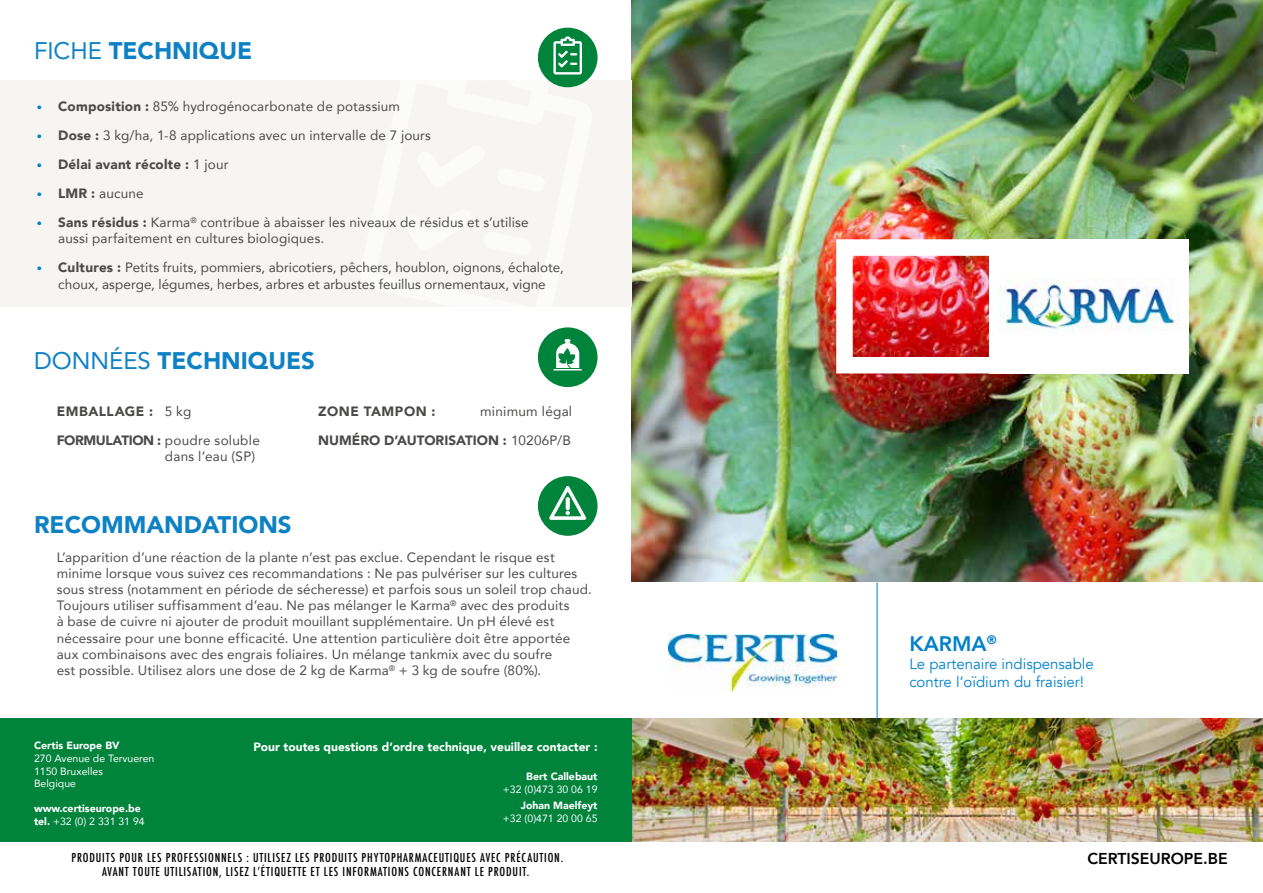
<style>
.page{position:relative;width:1263px;height:893px;background:#fff}
.page>*{position:absolute;margin:0;border:0;box-sizing:border-box;transform-origin:0 0}
.t1{font:900 24px "Avenir";color:#0e81c5}
.t2{font:800 21px "Avenir";color:#0081c9}
.t3{font:800 15.75px "Avenir";color:#000}
.t4{font:15px/18px "Avenir";color:#0081c9}
.t5{font:13.5px/16.2px "Avenir";letter-spacing:.01em;color:#4a4a49}
.t6{font:900 13.5px/29px "Avenir";letter-spacing:.01em;color:#4a4a49;text-align:right}
.t7{font:900 13.5px/29px "Avenir";letter-spacing:.04em;color:#4a4a49}
.t8{font:500 condensed 12px "Futura";letter-spacing:.07em;color:#000}
.t9{font:900 12px "Avenir";color:#fff}
.t10{font:900 10.5px/12.6px "Avenir";color:#fff}
.t11{font:10.5px/12.6px "Avenir";color:#fff}
.s1{font-weight:400}
.s2{font-weight:900;font-size:10.5px;color:#0082cb}
.s3{font-weight:900}
.s4{font-size:10.5px;color:#0082cb}
</style>
<div class="page">
<img style="left:631px;top:0;width:632px;height:583px">
<img style="left:631px;top:719px;width:632px;height:123px">
<img style="left:668px;top:634px;width:168px;height:58px">
<hr style="left:877px;top:583px;width:1px;height:136px;background:#0081c9">
<div style="left:0;top:719px;width:631px;height:123px;background:#00833b"></div>
<div style="left:989px;top:239px;width:199px;height:134px;background:#fff"></div>
<img style="left:999px;top:278px;width:179px;height:53px">
<div style="left:538px;top:327px;width:59px;height:60px;background:#00833b;border-radius:50%"></div>
<svg style="left:553px;top:339px;width:29px;height:31px"></svg>
<div style="left:0;top:80px;width:631px;height:226px;background:#f7f5f2"></div>
<div style="left:538px;top:28px;width:59px;height:59px;background:#00833b;border-radius:50%"></div>
<svg style="left:553px;top:36px;width:29px;height:39px"></svg>
<div style="left:538px;top:476px;width:59px;height:60px;background:#00833b;border-radius:50%"></div>
<svg style="left:549px;top:486px;width:38px;height:34px"></svg>
<h1 class="t1" style="left:34px;top:30px;width:220px"><span class="s1">FICHE</span> TECHNIQUE</h1>
<p class="t5" style="left:37px;top:98px;width:365px"><span class="s2">•</span> <span class="s3">Composition :</span> 85% hydrogénocarbonate de potassium</p>
<p class="t5" style="left:37px;top:127px;width:396px"><span class="s2">•</span> <span class="s3">Dose :</span> 3 kg/ha, 1-8 applications avec un intervalle de 7 jours</p>
<p class="t6" style="left:37px;top:150px;width:193px"><span class="s4">•</span> Délai avant récolte : <span class="s1">1 jour</span></p>
<p class="t5" style="left:37px;top:185px;width:108px"><span class="s2">•</span> <span class="s3">LMR :</span> aucune</p>
<p class="t5" style="left:58px;top:214px;width:472px;text-indent:-21px"><span class="s2">•</span> <span class="s3">Sans résidus :</span> Karma<sup>®</sup> contribue à abaisser les niveaux de résidus et s’utilise aussi parfaitement en cultures biologiques.</p>
<p class="t5" style="left:37px;top:259px;width:528px;text-align:center"><span class="s2">•</span> <span class="s3">Cultures :</span> Petits fruits, pommiers, abricotiers, pêchers, houblon, oignons, échalote, choux, asperge, légumes, herbes, arbres et arbustes feuillus ornementaux, vigne</p>
<h1 class="t1" style="left:34px;top:340px;width:282px"><span class="s1">DONNÉES</span> TECHNIQUES</h1>
<p class="t7" style="left:57px;top:397px;width:205px">EMBALLAGE : <span class="s1">5 kg<br></span>FORMULATION : <span class="s1">poudre soluble</span></p>
<p class="t5" style="left:165px;top:448px;width:92px">dans l’eau (SP)</p>
<h1 class="t1" style="left:34px;top:504px;width:259px">RECOMMANDATIONS</h1>
<p class="t6" style="left:318px;top:397px;width:256px"><span class="s1">minimum légal<br></span>NUMÉRO D’AUTORISATION : <span class="s1">10206P/B</span></p>
<p class="t7" style="left:318px;top:397px;width:119px">ZONE TAMPON :</p>
<p class="t5" style="left:57px;top:548px;width:536px">L’apparition d’une réaction de la plante n’est pas exclue. Cependant le risque est minime lorsque vous suivez ces recommandations : Ne pas pulvériser sur les cultures sous stress (notamment en période de sécheresse) et parfois sous un soleil trop chaud.<br>Toujours utiliser suffisamment d’eau. Ne pas mélanger le Karma<sup>®</sup> avec des produits<br>à base de cuivre ni ajouter de produit mouillant supplémentaire. Un pH élevé est nécessaire pour une bonne efficacité. Une attention particulière doit être apportée aux combinaisons avec des engrais foliaires. Un mélange tankmix avec du soufre<br>est possible. Utilisez alors une dose de 2 kg de Karma<sup>®</sup> + 3 kg de soufre (80%).</p>
<p class="t10" style="left:34px;top:739px;width:87px">Certis Europe BV</p>
<p class="t11" style="left:34px;top:752px;width:122px">270 Avenue de Tervueren<br>1150 Bruxelles<br>Belgique</p>
<p class="t10" style="left:34px;top:802px;width:112px">www.certiseurope.be tel. <span class="s1">+32 (0) 2 331 31 94</span></p>
<p class="t9" style="left:253px;top:736px;width:346px">Pour toutes questions d’ordre technique, veuillez contacter :</p>
<p class="t10" style="left:526px;top:770px;width:73px">Bert Callebaut</p>
<p class="t11" style="left:503px;top:782px;width:96px">+32 (0)473 30 06 19</p>
<p class="t10" style="left:521px;top:799px;width:78px">Johan Maelfeyt</p>
<p class="t11" style="left:503px;top:812px;width:96px">+32 (0)471 20 00 65</p>
<h2 class="t2" style="left:909px;top:627px;width:89px">KARMA<sup>®</sup></h2>
<p class="t4" style="left:909px;top:655px;width:186px">Le partenaire indispensable contre l’oïdium du fraisier!</p>
<p class="t8" style="left:71px;top:850px;width:493px">PRODUITS POUR LES PROFESSIONNELS : UTILISEZ LES PRODUITS PHYTOPHARMACEUTIQUES AVEC PRÉCAUTION.</p>
<p class="t3" style="left:1087px;top:846px;width:142px">CERTISEUROPE.BE</p>
<p class="t8" style="left:102px;top:864px;width:429px">AVANT TOUTE UTILISATION, LISEZ L’ÉTIQUETTE ET LES INFORMATIONS CONCERNANT LE PRODUIT.</p>
</div>
